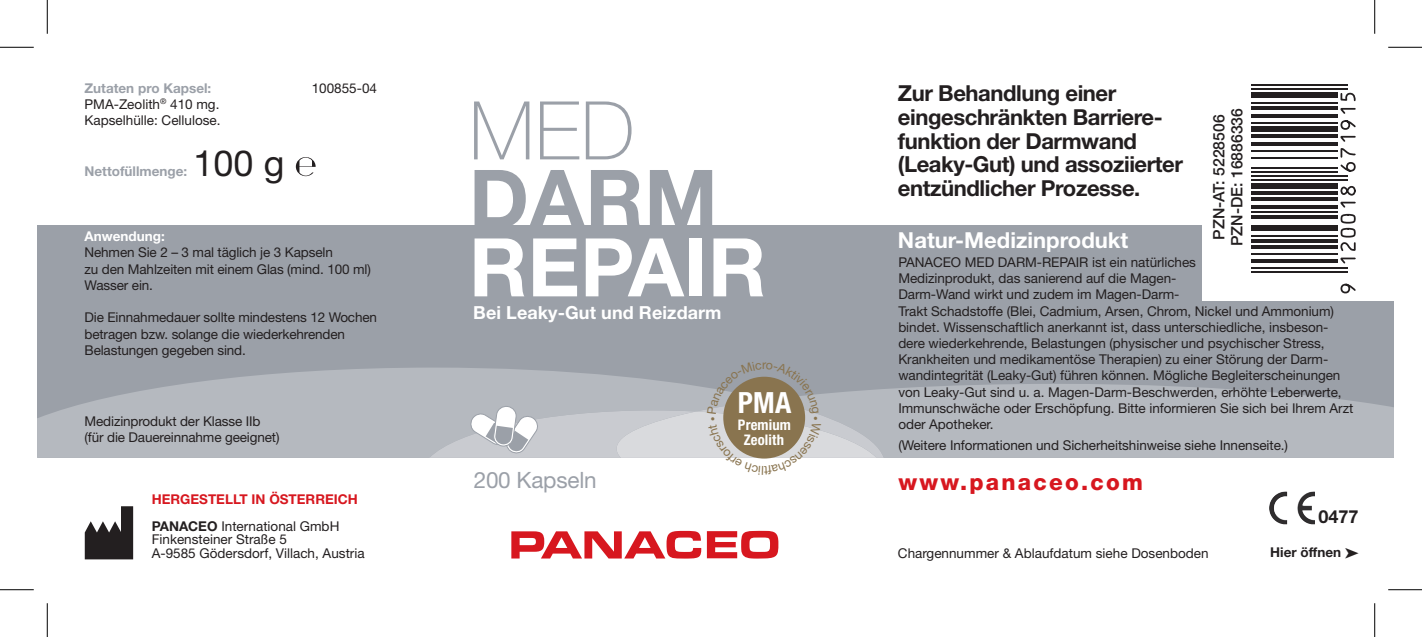
<style>
.page{position:relative;width:1422px;height:637px;background:#fff}
.page>*{position:absolute;margin:0;border:0;box-sizing:border-box;transform-origin:0 0}
.t1{font:700 81px "Helvetica Neue LT Std";color:#fff}
.t2{font:700 81px "Helvetica Neue LT Std";color:#9ba0a8}
.t3{font:100 81px "Helvetica Neue LT Std";color:#9ba0a8}
.t4{font:36px "Helvetica Neue LT Std";color:#231f20}
.t5{font:700 condensed 29.25px "Helvetica Neue LT Std";color:#fff}
.t6{font:800 22.5px "Helvetica Neue LT Std";letter-spacing:.1em;color:#d7171f}
.t7{font:22.5px "Helvetica Neue LT Std";letter-spacing:-.01em;color:#9ba0a8}
.t8{font:700 22.05px/23.6px "Helvetica Neue LT Std";letter-spacing:-.02em;color:#231f20}
.t9{font:700 22.05px "Helvetica Neue LT Std";color:#fff}
.t10{font:700 18px "Helvetica Neue LT Std";letter-spacing:.005em;color:#fff}
.t11{font:700 18px "Helvetica Neue LT Std";color:#231f20}
.t12{font:500 condensed 17.1px "Helvetica Neue LT";color:#231f20}
.t13{font:500 15.75px/18px "Helvetica Neue LT Pro";color:#231f20;text-align:center}
.t14{font:700 condensed 14.62px/14.6px "Helvetica Neue LT Std";letter-spacing:.01em;color:#fff;text-align:center}
.t15{font:13.5px/16.2px "Helvetica Neue LT Std";letter-spacing:-.005em;color:#231f20}
.t16{font:700 13.5px/27px "Helvetica Neue LT Std";color:#d7171f}
.t17{font:700 13.5px "Helvetica Neue LT Std";color:#9ba0a8}
.t18{font:700 13.5px "Helvetica Neue LT Std";color:#fff}
.t19{font:700 13.5px "Helvetica Neue LT Std";color:#231f20}
.t20{font:12.38px "Helvetica Neue LT Std";color:#89744f}
.s1{color:#231f20}
.s2{font-weight:400;color:#231f20}
</style>
<div class="page">
<div style="left:37px;top:225px;width:1356px;height:233px;background:#9ba0a8"></div>
<svg style="left:1285px;top:491px;width:30px;height:22px"></svg>
<svg style="left:884px;top:384px;width:509px;height:74px;background:#b3b7bd"></svg>
<svg style="left:37px;top:368px;width:384px;height:90px;fill:#b5b9bf"></svg>
<svg style="left:85px;top:506px;width:48px;height:53px"></svg>
<img style="left:1269px;top:491px;width:16px;height:27px">
<svg style="left:296px;top:157px;width:19px;height:19px"></svg>
<div style="left:1202px;top:40px;width:191px;height:261px;background:#fff"></div>
<hr style="left:1202px;top:271px;width:146px;height:2px;background:#231f20">
<hr style="left:1202px;top:267px;width:146px;height:2px;background:#231f20">
<hr style="left:1202px;top:259px;width:136px;height:4px;background:#231f20">
<hr style="left:1202px;top:253px;width:136px;height:2px;background:#231f20">
<hr style="left:1202px;top:245px;width:136px;height:4px;background:#231f20">
<hr style="left:1202px;top:239px;width:136px;height:4px;background:#231f20">
<hr style="left:1202px;top:235px;width:136px;height:2px;background:#231f20">
<div style="left:1202px;top:225px;width:136px;height:6px;background:#231f20"></div>
<hr style="left:1202px;top:215px;width:136px;height:4px;background:#231f20">
<hr style="left:1202px;top:211px;width:136px;height:2px;background:#231f20">
<hr style="left:1202px;top:205px;width:136px;height:4px;background:#231f20">
<hr style="left:1202px;top:197px;width:136px;height:4px;background:#231f20">
<hr style="left:1202px;top:191px;width:136px;height:4px;background:#231f20">
<div style="left:1202px;top:183px;width:136px;height:6px;background:#231f20"></div>
<hr style="left:1202px;top:179px;width:146px;height:2px;background:#231f20">
<hr style="left:1202px;top:175px;width:146px;height:2px;background:#231f20">
<hr style="left:1202px;top:171px;width:136px;height:2px;background:#231f20">
<hr style="left:1202px;top:167px;width:136px;height:2px;background:#231f20">
<hr style="left:1202px;top:157px;width:136px;height:2px;background:#231f20">
<hr style="left:1202px;top:149px;width:136px;height:2px;background:#231f20">
<svg style="left:1251px;top:142px;width:87px;height:3px"></svg>
<svg style="left:1251px;top:134px;width:87px;height:3px"></svg>
<div style="left:1202px;top:125px;width:136px;height:6px;background:#231f20"></div>
<hr style="left:1202px;top:122px;width:136px;height:2px;background:#231f20">
<hr style="left:1202px;top:114px;width:136px;height:4px;background:#231f20">
<hr style="left:1202px;top:106px;width:136px;height:4px;background:#231f20">
<hr style="left:1202px;top:102px;width:136px;height:2px;background:#231f20">
<div style="left:1202px;top:92px;width:136px;height:6px;background:#231f20"></div>
<hr style="left:1202px;top:88px;width:146px;height:2px;background:#231f20">
<hr style="left:1202px;top:84px;width:146px;height:2px;background:#231f20">
<svg style="left:1340px;top:283px;width:16px;height:11px"></svg>
<svg style="left:1340px;top:186px;width:16px;height:78px"></svg>
<svg style="left:1340px;top:92px;width:16px;height:80px"></svg>
<div style="left:1202px;top:70px;width:48px;height:224px;background:#fff"></div>
<hr style="left:0;top:47px;width:34px;height:1px;background:#000">
<hr style="left:1387px;top:47px;width:34px;height:1px;background:#000">
<hr style="left:0;top:589px;width:34px;height:1px;background:#000">
<hr style="left:1387px;top:589px;width:34px;height:1px;background:#000">
<hr style="left:47px;top:0;width:1px;height:34px;background:#000">
<hr style="left:47px;top:603px;width:1px;height:34px;background:#000">
<hr style="left:1373px;top:0;width:1px;height:34px;background:#000">
<hr style="left:1373px;top:603px;width:1px;height:34px;background:#000">
<svg style="left:421px;top:368px;width:463px;height:190px"></svg>
<p class="t17" style="left:84px;top:80px;width:128px">Zutaten pro Kapsel:</p>
<p class="t15" style="left:312px;top:80px;width:67px">100855-04</p>
<p class="t15" style="left:84px;top:96px;width:138px">PMA-Zeolith<sup>®</sup> 410 mg.<br>Kapselhülle: Cellulose.</p>
<p class="t17" style="left:85px;top:163px;width:104px">Nettofüllmenge:</p>
<h2 class="t4" style="left:193px;top:142px;width:92px">100 g</h2>
<p class="t18" style="left:84px;top:228px;width:82px">Anwendung:</p>
<p class="t15" style="left:84px;top:244px;width:288px">Nehmen Sie 2 – 3 mal täglich je 3 Kapseln<br>zu den Mahlzeiten mit einem Glas (mind. 100 ml)<br>Wasser ein.</p>
<p class="t15" style="left:84px;top:309px;width:294px">Die Einnahmedauer sollte mindestens 12 Wochen betragen bzw. solange die wiederkehrenden<br>Belastungen gegeben sind.</p>
<p class="t15" style="left:84px;top:412px;width:196px">Medizinprodukt der Klasse IIb (für die Dauereinnahme geeignet)</p>
<p class="t16" style="left:152px;top:485px;width:207px">HERGESTELLT IN ÖSTERREICH<br><span class="s1">PANACEO</span> <span class="s2">International GmbH</span></p>
<p class="t15" style="left:152px;top:532px;width:214px;line-height:13.5px">Finkensteiner Straße 5<br>A-9585 Gödersdorf, Villach, Austria</p>
<h1 class="t3" style="left:469px;top:84px;width:167px">MED</h1>
<h1 class="t2" style="left:469px;top:149px;width:250px">DARM</h1>
<h1 class="t1" style="left:469px;top:217px;width:299px">REPAIR</h1>
<h3 class="t10" style="left:473px;top:301px;width:250px">Bei Leaky-Gut und Reizdarm</h3>
<p class="t20" style="left:762px;top:357px;width:6px">r</p>
<h3 class="t7" style="left:473px;top:467px;width:124px">200 Kapseln</h3>
<h3 class="t5" style="left:737px;top:384px;width:55px">PMA</h3>
<p class="t14" style="left:738px;top:417px;width:55px">Premium<br>Zeolith</p>
<h3 class="t8" style="left:897px;top:81px;width:286px">Zur Behandlung einer eingeschränkten Barriere&shy;funktion der Darmwand (Leaky-Gut) und assoziierter entzündlicher Prozesse.</h3>
<h3 class="t9" style="left:897px;top:226px;width:232px">Natur-Medizinprodukt</h3>
<p class="t13" style="left:1209px;top:246px;width:140px;rotate:-90deg">PZN-AT: 5228506<br>PZN-DE: 16886336</p>
<p class="t12" style="left:1213px;top:232px;width:102px;rotate:-90deg">PZN – 5228506</p>
<p class="t15" style="left:898px;top:254px;width:456px">PANACEO MED DARM-REPAIR ist ein natürliches<br>Medizinprodukt, das sanierend auf die Magen-<br>Darm-Wand wirkt und zudem im Magen-Darm-<br>Trakt Schadstoffe (Blei, Cadmium, Arsen, Chrom, Nickel und Ammonium) bindet. Wissenschaftlich anerkannt ist, dass unterschiedliche, insbeson&shy;dere wiederkehrende, Belastungen (physischer und psychischer Stress, Krankheiten und medikamentöse Therapien) zu einer Störung der Darm&shy;wandintegrität (Leaky-Gut) führen können. Mögliche Begleiterscheinungen von Leaky-Gut sind u. a. Magen-Darm-Beschwerden, erhöhte Leberwerte, Immunschwäche oder Erschöpfung. Bitte informieren Sie sich bei Ihrem Arzt oder Apotheker.</p>
<p class="t15" style="left:898px;top:437px;width:391px">(Weitere Informationen und Sicherheitshinweise siehe Innenseite.)</p>
<h3 class="t6" style="left:898px;top:468px;width:246px">www.panaceo.com</h3>
<h3 class="t11" style="left:1318px;top:505px;width:42px">0477</h3>
<p class="t15" style="left:897px;top:544px;width:312px">Chargennummer &amp; Ablaufdatum siehe Dosenboden</p>
<p class="t19" style="left:1269px;top:543px;width:72px">Hier öffnen</p>
</div>
